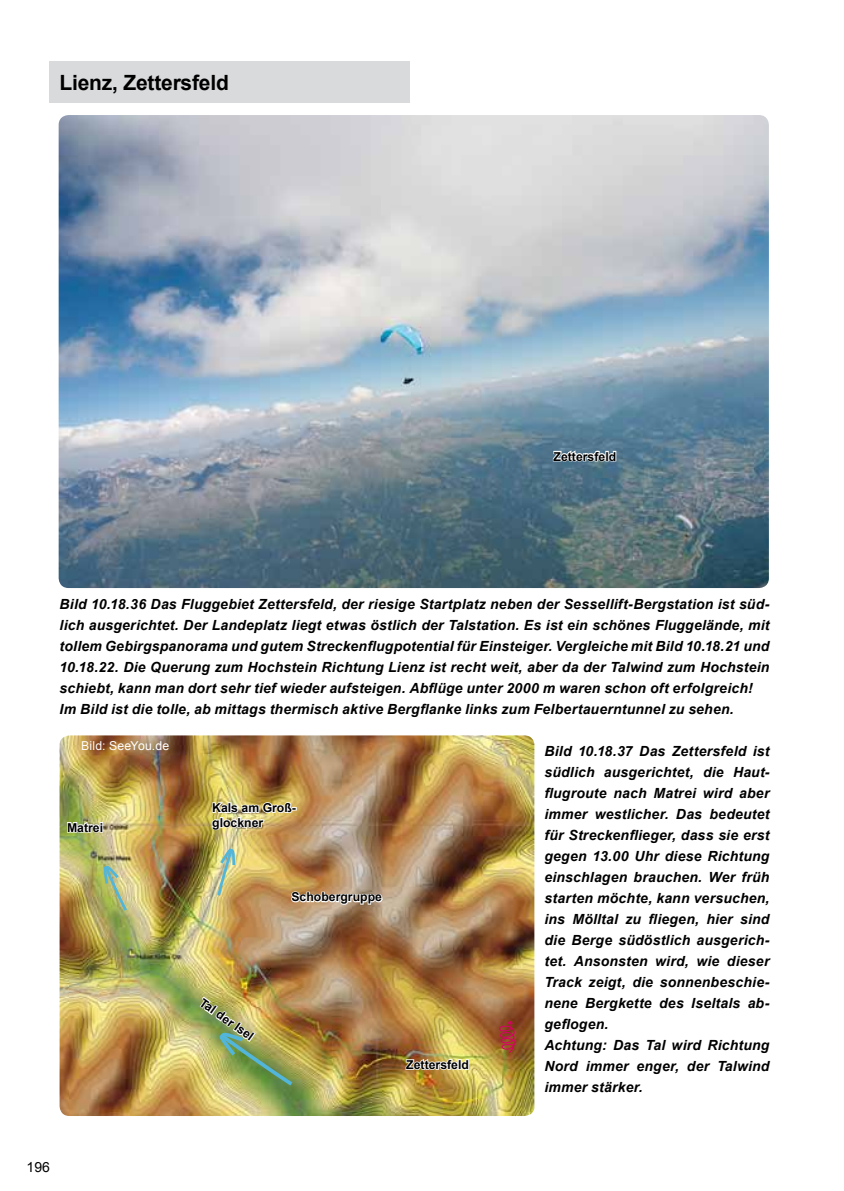
<style>
.page{position:relative;width:844px;height:1191px;background:#fff}
.page>*{position:absolute;margin:0;border:0;box-sizing:border-box;transform-origin:0 0}
.t1{font:700 21px "Arial";letter-spacing:-.01em;color:#000}
.t2{font:italic 700 14px/21px "Arial";letter-spacing:.015em;color:#000}
.t3{font:14px "Arial";color:#000}
.t4{font:700 12.25px/14.7px "Arial";color:#000}
.t5{font:12.25px "Arial";letter-spacing:.015em;color:#fff}
</style>
<div class="page">
<img style="left:60px;top:735px;width:474px;height:381px">
<div style="left:49px;top:62px;width:360px;height:41px;background:#d9dadb"></div>
<svg style="left:404px;top:1057px;width:66px;height:14px"></svg>
<svg style="left:499px;top:1021px;width:18px;height:32px"></svg>
<svg style="left:66px;top:810px;width:37px;height:25px"></svg>
<svg style="left:290px;top:890px;width:93px;height:16px"></svg>
<img style="left:210px;top:801px;width:87px;height:30px">
<img style="left:198px;top:995px;width:98px;height:94px">
<svg style="left:103px;top:863px;width:26px;height:50px"></svg>
<svg style="left:215px;top:847px;width:22px;height:51px"></svg>
<img style="left:59px;top:115px;width:709px;height:473px">
<svg style="left:551px;top:449px;width:66px;height:14px"></svg>
<h1 class="t1" style="left:60px;top:68px;width:171px">Lienz, Zettersfeld</h1>
<p class="t4" style="left:553px;top:449px;width:64px">Zettersfeld</p>
<p class="t2" style="left:60px;top:594px;width:711px">Bild 10.18.36 Das Fluggebiet Zettersfeld, der riesige Startplatz neben der Sessellift-Bergstation ist süd&shy;lich ausgerichtet. Der Landeplatz liegt etwas östlich der Talstation. Es ist ein schönes Fluggelände, mit tollem Gebirgspanorama und gutem Streckenflugpotential für Einsteiger. Vergleiche mit Bild 10.18.21 und 10.18.22. Die Querung zum Hochstein Richtung Lienz ist recht weit, aber da der Talwind zum Hochstein schiebt, kann man dort sehr tief wieder aufsteigen. Abflüge unter 2000 m waren schon oft erfolgreich!<br>Im Bild ist die tolle, ab mittags thermisch aktive Bergflanke links zum Felbertauerntunnel zu sehen.</p>
<p class="t2" style="left:544px;top:741px;width:227px">Bild 10.18.37 Das Zettersfeld ist südlich ausgerichtet, die Haut&shy;flugroute nach Matrei wird aber immer westlicher. Das bedeutet für Streckenflieger, dass sie erst gegen 13.00 Uhr diese Richtung einschlagen brauchen. Wer früh starten möchte, kann versuchen, ins Mölltal zu fliegen, hier sind die Berge südöstlich ausgerich&shy;tet. Ansonsten wird, wie dieser<br>Track zeigt, die sonnenbeschie&shy;nene Bergkette des Iseltals ab&shy;geflogen.<br>Achtung: Das Tal wird Richtung<br>Nord immer enger, der Talwind immer stärker.</p>
<p class="t5" style="left:81px;top:738px;width:89px">Bild: SeeYou.de</p>
<p class="t4" style="left:212px;top:800px;width:85px">Kals am Groß&shy;glockner</p>
<p class="t4" style="left:67px;top:820px;width:38px">Matrei</p>
<p class="t4" style="left:291px;top:890px;width:92px">Schobergruppe</p>
<p class="t4" style="left:205px;top:995px;width:65px;rotate:35deg">Tal der Isel</p>
<p class="t4" style="left:406px;top:1057px;width:64px">Zettersfeld</p>
<p class="t3" style="left:27px;top:1158px;width:25px">196</p>
</div>
